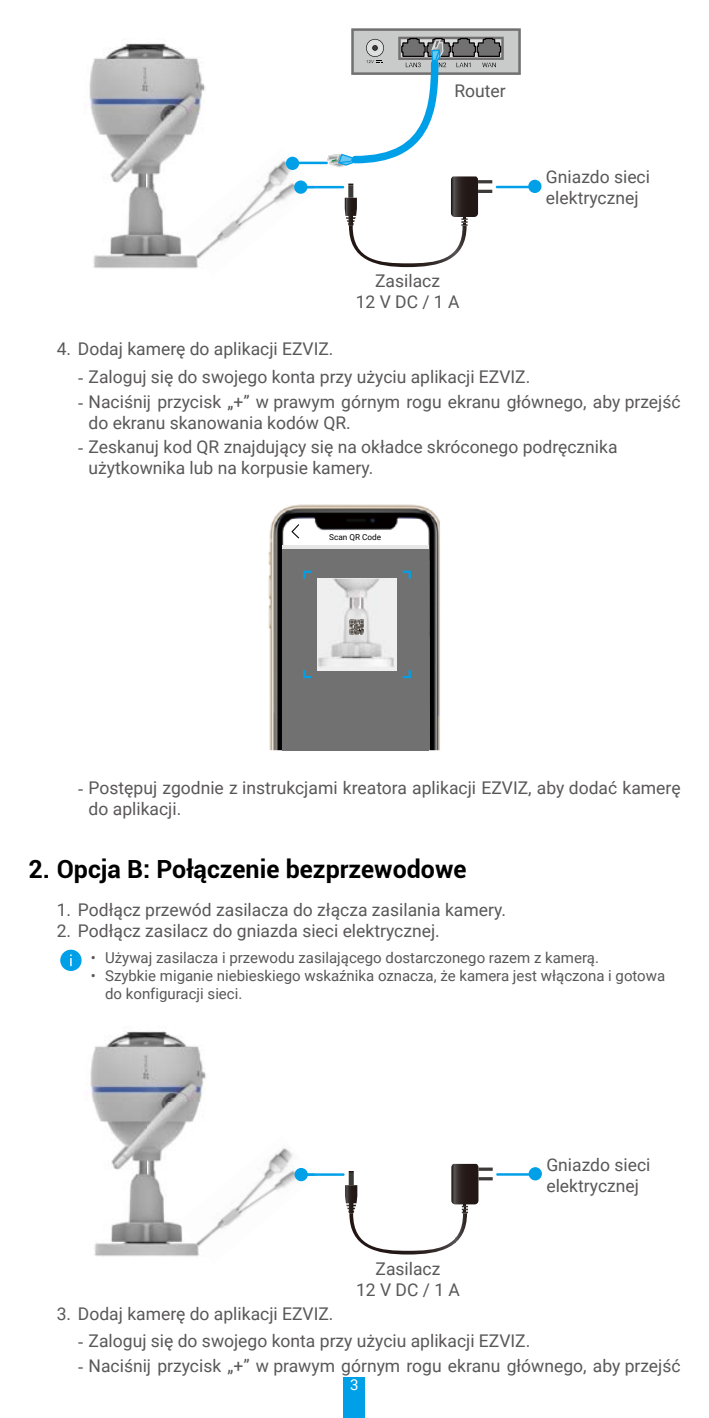
<style>
.page{position:relative;width:709px;height:1418px;background:#fff}
.page>*{position:absolute;margin:0;border:0;box-sizing:border-box;transform-origin:0 0}
.t1{font:700 25px "Roboto";color:#000}
.t2{font:17.5px/21px "Roboto";color:#595757}
.t3{font:15px/18px "Roboto";color:#595757}
.t4{font:15px "Roboto";color:#fff}
.t5{font:8.25px "Roboto";color:#000}
.s1{font-family:"Times New Roman"}
</style>
<div class="page">
<div style="left:344px;top:1376px;width:21px;height:41px;background:#00a0e9"></div>
<svg style="left:345px;top:176px;width:133px;height:91px"></svg>
<hr style="left:478px;top:180px;width:14px;height:3px;background:#3d3b38">
<hr style="left:478px;top:190px;width:14px;height:3px;background:#3d3b38">
<hr style="left:304px;top:186px;width:40px;height:2px;background:#00a0e9">
<div style="left:528px;top:180px;width:13px;height:13px;background:#00a0e9;border-radius:50%"></div>
<hr style="left:496px;top:186px;width:35px;height:2px;background:#00a0e9">
<img style="left:210px;top:156px;width:106px;height:92px">
<svg style="left:307px;top:186px;width:8px;height:2px"></svg>
<img style="left:89px;top:43px;width:116px;height:226px">
<img style="left:178px;top:208px;width:32px;height:61px">
<div style="left:294px;top:180px;width:13px;height:14px;background:#00a0e9;border-radius:50%"></div>
<hr style="left:291px;top:162px;width:37px;height:2px;background:#00a0e9">
<div style="left:286px;top:157px;width:13px;height:13px;background:#00a0e9;border-radius:50%"></div>
<svg style="left:327px;top:28px;width:194px;height:139px"></svg>
<img style="left:268px;top:504px;width:172px;height:246px">
<div style="left:283px;top:548px;width:146px;height:202px;background:#727171"></div>
<svg style="left:283px;top:544px;width:146px;height:4px"></svg>
<svg style="left:291px;top:524px;width:8px;height:14px"></svg>
<div style="left:317px;top:578px;width:80px;height:92px;background:#efefef"></div>
<svg style="left:303px;top:570px;width:8px;height:8px"></svg>
<svg style="left:403px;top:570px;width:8px;height:8px"></svg>
<svg style="left:303px;top:670px;width:8px;height:8px"></svg>
<svg style="left:403px;top:670px;width:8px;height:8px"></svg>
<img style="left:318px;top:578px;width:76px;height:89px">
<img style="left:349px;top:619px;width:15px;height:15px">
<div style="left:60px;top:949px;width:22px;height:22px;background:#00a0e9;border-radius:50%"></div>
<svg style="left:70px;top:954px;width:2px;height:12px"></svg>
<svg style="left:345px;top:1163px;width:133px;height:91px"></svg>
<hr style="left:478px;top:1167px;width:14px;height:3px;background:#3d3b38">
<hr style="left:478px;top:1177px;width:14px;height:3px;background:#3d3b38">
<hr style="left:304px;top:1173px;width:40px;height:2px;background:#00a0e9">
<div style="left:528px;top:1167px;width:14px;height:13px;background:#00a0e9;border-radius:50%"></div>
<hr style="left:496px;top:1173px;width:35px;height:2px;background:#00a0e9">
<img style="left:210px;top:1148px;width:107px;height:88px">
<svg style="left:308px;top:1173px;width:8px;height:2px"></svg>
<img style="left:90px;top:1031px;width:116px;height:226px">
<img style="left:178px;top:1195px;width:32px;height:62px">
<div style="left:294px;top:1167px;width:14px;height:14px;background:#00a0e9;border-radius:50%"></div>
<p class="t2" style="left:454px;top:79px;width:53px">Router</p>
<p class="t2" style="left:356px;top:270px;width:105px;text-align:center">Zasilacz<br>12VDC/ 1A</p>
<p class="t2" style="left:546px;top:166px;width:106px">Gniazdo sieci elektrycznej</p>
<p class="t2" style="left:57px;top:337px;width:278px">4. Dodaj kamerę do aplikacji EZVIZ.</p>
<p class="t2" style="left:78px;top:366px;width:454px"><span class="s1">-</span> Zaloguj się do swojego konta przy użyciu aplikacji EZVIZ.</p>
<p class="t2" style="left:89px;top:390px;width:593px;text-indent:-11px"><span class="s1">-</span> Naciśnij przycisk „+” w prawym górnym rogu ekranu głównego, aby przejść do ekranu skanowania kodów QR.</p>
<p class="t2" style="left:89px;top:436px;width:530px;text-indent:-11px"><span class="s1">-</span> Zeskanuj kod QR znajdujący się na okładce skróconego podręcznika użytkownika lub na korpusie kamery.</p>
<p class="t5" style="left:329px;top:531px;width:54px">Scan QR Code</p>
<p class="t2" style="left:89px;top:776px;width:593px;text-indent:-11px"><span class="s1">-</span> Postępuj zgodnie z instrukcjami kreatora aplikacji EZVIZ, aby dodać kamerę do aplikacji.</p>
<h1 class="t1" style="left:28px;top:851px;width:439px">2. Opcja B: Połączenie bezprzewodowe</h1>
<p class="t2" style="left:57px;top:898px;width:451px">1. Podłącz przewód zasilacza do złącza zasilania kamery.</p>
<p class="t2" style="left:57px;top:919px;width:384px">2. Podłącz zasilacz do gniazda sieci elektrycznej.</p>
<p class="t3" style="left:91px;top:947px;width:509px">• Używaj zasilacza i przewodu zasilającego dostarczonego razem z kamerą.</p>
<p class="t3" style="left:105px;top:965px;width:561px;text-indent:-14px">• Szybkie miganie niebieskiego wskaźnika oznacza, że kamera jest włączona i gotowa do konfiguracji sieci.</p>
<p class="t2" style="left:356px;top:1257px;width:105px;text-align:center">Zasilacz<br>12VDC/ 1A</p>
<p class="t2" style="left:546px;top:1153px;width:106px">Gniazdo sieci elektrycznej</p>
<p class="t2" style="left:57px;top:1302px;width:278px">3. Dodaj kamerę do aplikacji EZVIZ.</p>
<p class="t2" style="left:78px;top:1329px;width:454px"><span class="s1">-</span> Zaloguj się do swojego konta przy użyciu aplikacji EZVIZ.</p>
<p class="t2" style="left:78px;top:1354px;width:604px"><span class="s1">-</span> Naciśnij przycisk „+” w prawym górnym rogu ekranu głównego, aby przejść</p>
<p class="t4" style="left:350px;top:1373px;width:10px">3</p>
</div>
